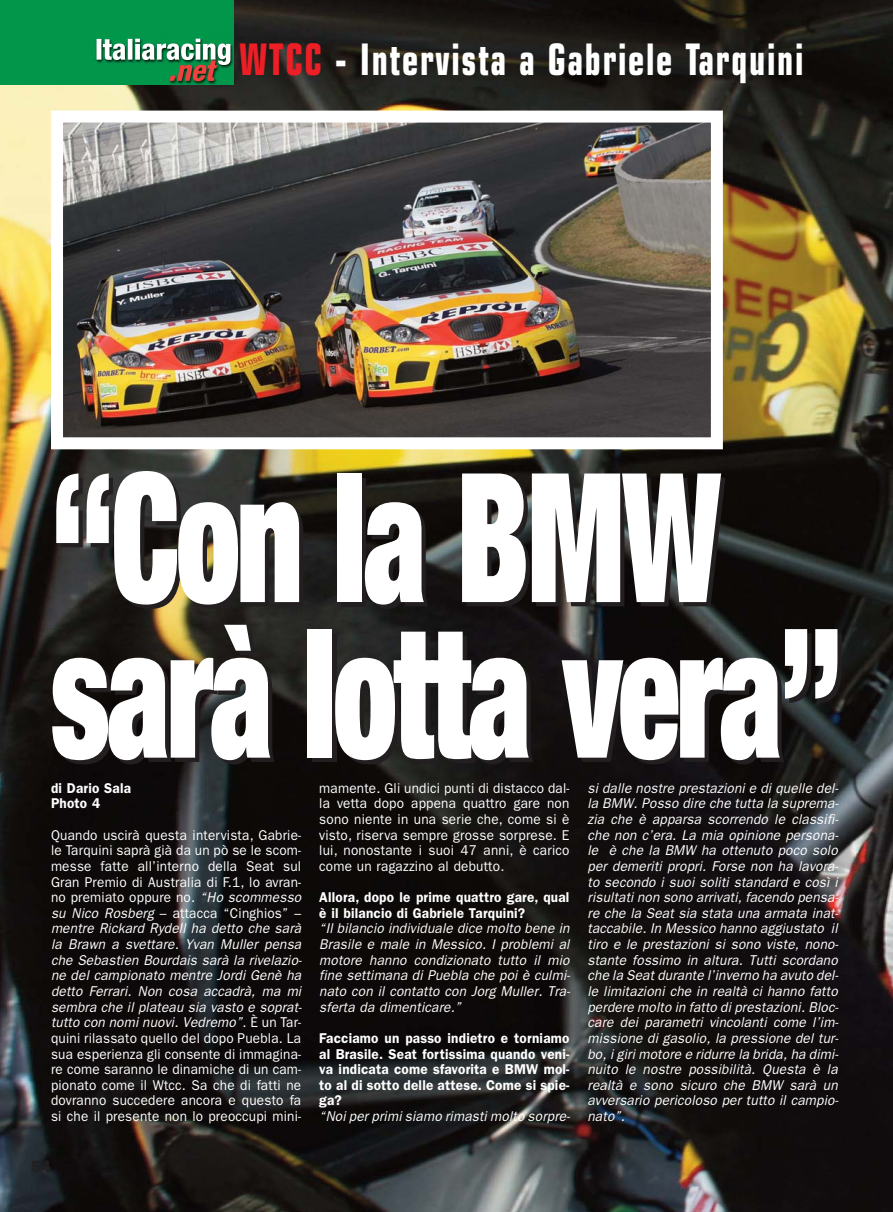
<style>
.page{position:relative;width:893px;height:1212px;background:#fff}
.page>*{position:absolute;margin:0;border:0;box-sizing:border-box;transform-origin:0 0}
.t1{font:900 condensed 180px/155.6px "Helvetica Neue LT Std";letter-spacing:-.02em;color:#fff;scale:.7 1}
.t2{font:700 condensed 43.5px "Eurostile LT Std";letter-spacing:.05em;color:#fff;scale:.8 1}
.t3{font:16.5px "ITC Franklin Gothic Std Hvy";color:#231f20}
.t4{font:italic 14.25px/15.6px "ITC Franklin Gothic Std";letter-spacing:.015em;color:#fff;text-align:justify;scale:.95 1}
.t5{font:14.25px/15.6px "ITC Franklin Gothic Std";letter-spacing:.015em;color:#fff;scale:.95 1}
.t6{font:600 14.25px/15.6px "ITC Franklin Gothic Std";letter-spacing:.015em;color:#fff;scale:.95 1}
.s1{color:#ed1e25}
.s2{font-style:italic}
</style>
<div class="page">
<img style="left:0;top:0;width:893px;height:1212px">
<div style="left:0;top:0;width:234px;height:85px;background:#02964a"></div>
<img style="left:97px;top:39px;width:133px;height:42px">
<img style="left:64px;top:124px;width:646px;height:312px">
<div style="left:51px;top:111px;width:672px;height:338px;border:12px solid #fff"></div>
<h2 class="t2" style="left:239px;top:44px;width:706px"><span class="s1">WTCC</span> - Intervista a Gabriele Tarquini</h2>
<h1 class="t1" style="left:51px;top:477px;width:1133px">“Con la BMW sarà lotta vera”</h1>
<p class="t6" style="left:51px;top:781px;width:86px">di Dario Sala<br>Photo 4</p>
<p class="t5" style="left:51px;top:828px;width:268px">Quando uscirà questa intervista, Gabrie&shy;le Tarquini saprà già da un pò se le scom&shy;messe fatte all’interno della Seat sul Gran Premio di Australia di F.1, lo avran&shy;no premiato oppure no. <span class="s2">“Ho scommesso su Nico Rosberg</span> – attacca “Cinghios” – <span class="s2">mentre Rickard Rydell ha detto che sarà la Brawn a svettare. Yvan Muller pensa che Sebastien Bourdais sarà la rivelazio&shy;ne del campionato mentre Jordi Genè ha detto Ferrari. Non cosa accadrà, ma mi sembra che il plateau sia vasto e soprat&shy;tutto con nomi nuovi. Vedremo”</span>. È u n Ta r&shy;quini rilassato quello del dopo Puebla. La sua esperienza gli consente di immagina&shy;re come saranno le dinamiche di un cam&shy;pionato come il Wtcc. Sa che di fatti ne dovranno succedere ancora e questo fa si che il presente non lo preoccupi mini-</p>
<p class="t3" style="left:31px;top:1160px;width:21px">54</p>
<p class="t5" style="left:319px;top:781px;width:265px;text-align:justify">mamente. Gli undici punti di distacco dal&shy;la vetta dopo appena quattro gare non sono niente in una serie che, come si è visto, riserva sempre grosse sorprese. E lui, nonostante i suoi 47 anni, è carico come un ragazzino al debutto.</p>
<p class="t6" style="left:319px;top:891px;width:265px">Allora, dopo le prime quattro gare, qual è il bilancio di Gabriele Tarquini?</p>
<p class="t4" style="left:319px;top:922px;width:268px">“Il bilancio individuale dice molto bene in Brasile e male in Messico. I problemi al motore hanno condizionato tutto il mio fine settimana di Puebla che poi è culmi&shy;nato con il contatto con Jorg Muller. Tra&shy;sferta da dimenticare.”</p>
<p class="t6" style="left:319px;top:1031px;width:265px;text-align:justify">Facciamo un passo indietro e torniamo al Brasile. Seat fortissima quando veni&shy;va indicata come sfavorita e BMW mol&shy;to al di sotto delle attese. Come si spie&shy;ga?</p>
<p class="t4" style="left:319px;top:1110px;width:268px">“Noiper primisiamo rimastimolto sorpre-</p>
<p class="t4" style="left:587px;top:781px;width:268px">si dalle nostre prestazioni e di quelle del&shy;la BMW. Posso dire che tutta la suprema&shy;zia che è apparsa scorrendo le classifi&shy;che non c’era. La mia opinione persona&shy;le è che la BMW ha ottenuto poco solo per demeriti propri. Forse non ha lavora&shy;to secondo i suoi soliti standard e così i risultati non sono arrivati, facendo pensa&shy;re che la Seat sia stata una armata inat&shy;taccabile. In Messico hanno aggiustato il tiro e le prestazioni si sono viste, nono&shy;stante fossimo in altura. Tutti scordano che la Seat durante l’inverno ha avuto del&shy;le limitazioni che in realtà ci hanno fatto perdere molto in fatto di prestazioni. Bloc&shy;care dei parametri vincolanti come l’im&shy;missione di gasolio, la pressione del tur&shy;bo, i giri motore e ridurre la brida, ha dimi&shy;nuito le nostre possibilità. Questa è la realtà e sono sicuro che BMW sarà un avversario pericoloso per tutto il campio&shy;nato”.</p>
</div>
